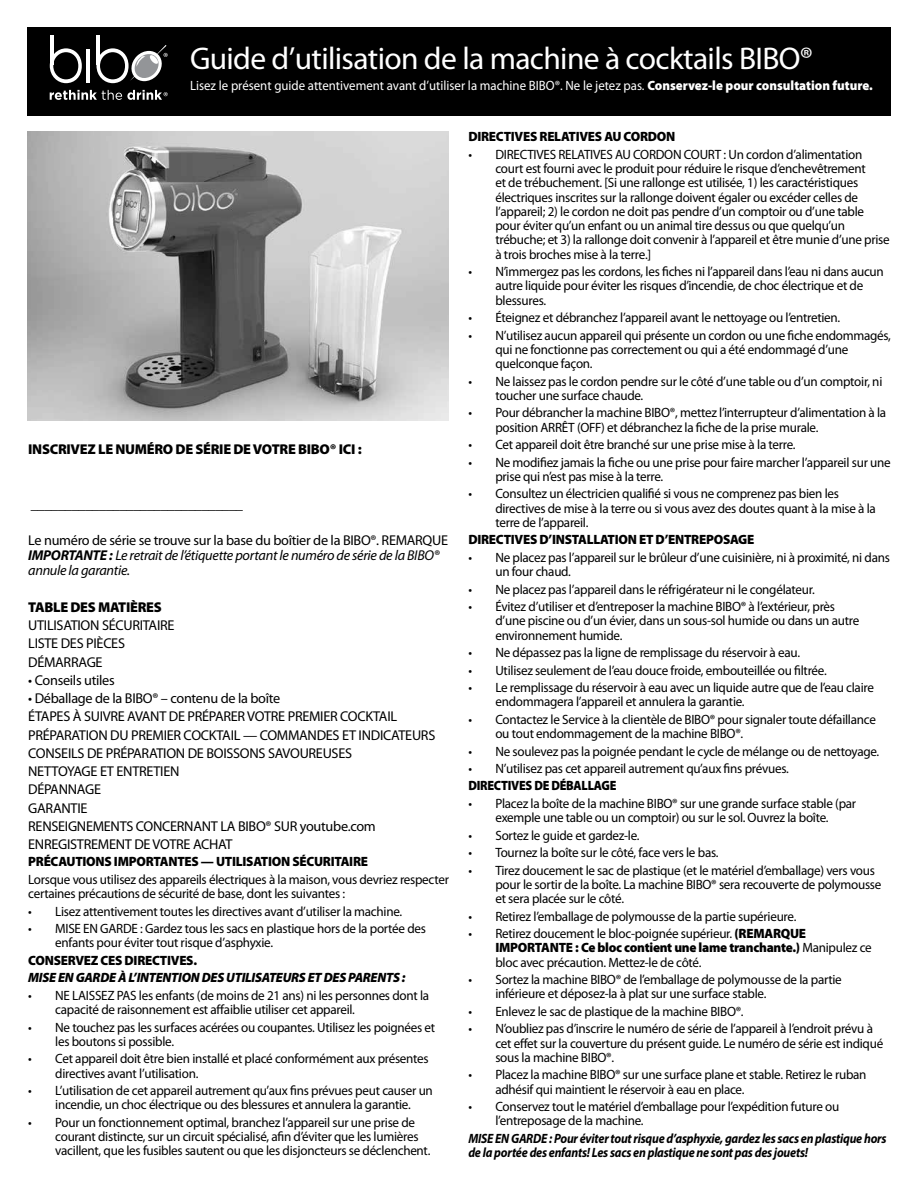
<style>
.page{position:relative;width:918px;height:1188px;background:#fff}
.page>*{position:absolute;margin:0;border:0;box-sizing:border-box;transform-origin:0 0}
.t1{font:31.5px "Myriad Pro";letter-spacing:-.02em;color:#fff}
.t2{font:14.25px/18.3px "Myriad Pro";letter-spacing:-.02em;color:#000}
.t3{font:italic 14.25px/15px "Myriad Pro";letter-spacing:-.02em;color:#000}
.t4{font:900 14.25px "Myriad Pro";letter-spacing:-.02em;color:#000}
.t5{font:13.5px/14.2px "Myriad Pro";letter-spacing:-.02em;color:#000}
.t6{font:900 13.5px "Myriad Pro";letter-spacing:-.02em;color:#000}
.t7{font:italic 700 13.5px/14.2px "Myriad Pro";letter-spacing:-.02em;color:#000;scale:.9 1}
.t8{font:13.5px "Myriad Pro";color:#fff;scale:.95 1}
.t9{font:italic 900 13.5px "Myriad Pro";letter-spacing:-.02em;color:#000}
.t10{font:900 13.5px "Myriad Pro";letter-spacing:-.02em;color:#000;scale:.9 1}
.s1{font-weight:900}
.s2{font-style:normal}
.s3{font-weight:700}
</style>
<div class="page">
<img style="left:28px;top:132px;width:421px;height:289px">
<div style="left:27px;top:27px;width:864px;height:88px;background:#000"></div>
<svg style="left:50px;top:48px;width:32px;height:35px"></svg>
<hr style="left:50px;top:35px;width:3px;height:30px;background:#fff">
<hr style="left:97px;top:35px;width:3px;height:30px;background:#fff">
<hr style="left:87px;top:49px;width:3px;height:34px;background:#fff">
<svg style="left:97px;top:45px;width:71px;height:38px"></svg>
<svg style="left:50px;top:90px;width:118px;height:10px"></svg>
<h1 class="t1" style="left:190px;top:41px;width:625px">Guide d’utilisation de la machine à cocktails BIBO®</h1>
<p class="t8" style="left:190px;top:78px;width:720px">Lisez le présent guide attentivement avant d’utiliser la machine BIBO®. Ne le jetez pas. <span class="s1">Conservez-le pour consultation future.</span></p>
<p class="t6" style="left:468px;top:129px;width:209px">DIRECTIVES RELATIVES AU CORDON</p>
<p class="t5" style="left:495px;top:147px;width:396px;text-indent:-27px">• DIRECTIVES RELATIVES AU CORDON COURT : Un cordon d’alimentation court est fourni avec le produit pour réduire le risque d’enchevêtrement<br>et de trébuchement. [Si une rallonge est utilisée, 1) les caractéristiques électriques inscrites sur la rallonge doivent égaler ou excéder celles de l’appareil; 2) le cordon ne doit pas pendre d’un comptoir ou d’une table pour éviter qu’un enfant ou un animal tire dessus ou que quelqu’un trébuche; et 3) la rallonge doit convenir à l’appareil et être munie d’une prise à trois broches mise à la terre.]</p>
<p class="t5" style="left:495px;top:265px;width:390px;text-indent:-27px">• N’immergez pas les cordons, les fiches ni l’appareil dans l’eau ni dans aucun autre liquide pour éviter les risques d’incendie, de choc électrique et de blessures.</p>
<p class="t5" style="left:468px;top:311px;width:373px">• Éteignez et débranchez l’appareil avant le nettoyage ou l’entretien.</p>
<p class="t5" style="left:495px;top:328px;width:397px;text-indent:-27px">• N’utilisez aucun appareil qui présente un cordon ou une fiche endommagés, qui ne fonctionne pas correctement ou qui a été endommagé d’une quelconque façon.</p>
<p class="t5" style="left:495px;top:374px;width:388px;text-indent:-27px">• Ne laissez pas le cordon pendre sur le côté d’une table ou d’un comptoir, ni toucher une surface chaude.</p>
<p class="t5" style="left:495px;top:406px;width:392px;text-indent:-27px">• Pour débrancher la machine BIBO®, mettez l’interrupteur d’alimentation à la position ARRÊT (OFF) et débranchez la fiche de la prise murale.</p>
<p class="t5" style="left:468px;top:438px;width:329px">• Cet appareil doit être branché sur une prise mise à la terre.</p>
<p class="t5" style="left:495px;top:455px;width:397px;text-indent:-27px">• Ne modifiez jamais la fiche ou une prise pour faire marcher l’appareil sur une prise qui n’est pas mise à la terre.</p>
<p class="t5" style="left:495px;top:487px;width:382px;text-indent:-27px">• Consultez un électricien qualifié si vous ne comprenez pas bien les directives de mise à la terre ou si vous avez des doutes quant à la mise à la terre de l’appareil.</p>
<p class="t6" style="left:468px;top:532px;width:287px">DIRECTIVES D’INSTALLATION ET D’ENTREPOSAGE</p>
<p class="t5" style="left:495px;top:551px;width:396px;text-indent:-27px">• Ne placez pas l’appareil sur le brûleur d’une cuisinière, ni à proximité, ni dans un four chaud.</p>
<p class="t5" style="left:468px;top:582px;width:348px">• Ne placez pas l’appareil dans le réfrigérateur ni le congélateur.</p>
<p class="t5" style="left:495px;top:600px;width:365px;text-indent:-27px">• Évitez d’utiliser et d’entreposer la machine BIBO® à l’extérieur, près d’une piscine ou d’un évier, dans un sous-sol humide ou dans un autre environnement humide.</p>
<p class="t5" style="left:468px;top:646px;width:333px">• Ne dépassez pas la ligne de remplissage du réservoir à eau.</p>
<p class="t5" style="left:468px;top:663px;width:360px">• Utilisez seulement de l’eau douce froide, embouteillée ou filtrée.</p>
<p class="t5" style="left:495px;top:681px;width:380px;text-indent:-27px">• Le remplissage du réservoir à eau avec un liquide autre que de l’eau claire endommagera l’appareil et annulera la garantie.</p>
<p class="t5" style="left:495px;top:713px;width:382px;text-indent:-27px">• Contactez le Service à la clientèle de BIBO® pour signaler toute défaillance ou tout endommagement de la machine BIBO®.</p>
<p class="t5" style="left:468px;top:744px;width:412px">• Ne soulevez pas la poignée pendant le cycle de mélange ou de nettoyage.</p>
<p class="t5" style="left:468px;top:762px;width:322px">• N’utilisez pas cet appareil autrement qu’aux fins prévues.</p>
<p class="t10" style="left:468px;top:778px;width:166px">DIRECTIVES DE DÉBALLAGE</p>
<p class="t5" style="left:468px;top:797px;width:389px;text-align:center">• Placez la boîte de la machine BIBO® sur une grande surface stable (par exemple une table ou un comptoir) ou sur le sol. Ouvrez la boîte.</p>
<p class="t5" style="left:468px;top:828px;width:173px">• Sortez le guide et gardez-le.</p>
<p class="t5" style="left:468px;top:846px;width:252px">• Tournez la boîte sur le côté, face vers le bas.</p>
<p class="t5" style="left:495px;top:863px;width:388px;text-indent:-27px">• Tirez doucement le sac de plastique (et le matériel d’emballage) vers vous pour le sortir de la boîte. La machine BIBO® sera recouverte de polymousse et sera placée sur le côté.</p>
<p class="t5" style="left:468px;top:909px;width:329px">• Retirez l’emballage de polymousse de la partie supérieure.</p>
<p class="t5" style="left:495px;top:927px;width:378px;text-indent:-27px">• Retirez doucement le bloc-poignée supérieur. <span class="s1">(REMARQUE<br>IMPORTANTE : Ce bloc contient une lame tranchante.)</span> Manipulez ce bloc avec précaution. Mettez-le de côté.</p>
<p class="t5" style="left:495px;top:973px;width:348px;text-indent:-27px">• Sortez la machine BIBO® de l’emballage de polymousse de la partie inférieure et déposez-la à plat sur une surface stable.</p>
<p class="t5" style="left:468px;top:1005px;width:277px">• Enlevez le sac de plastique de la machine BIBO®.</p>
<p class="t5" style="left:495px;top:1022px;width:389px;text-indent:-27px">• N’oubliez pas d’inscrire le numéro de série de l’appareil à l’endroit prévu à cet effet sur la couverture du présent guide. Le numéro de série est indiqué sous la machine BIBO®.</p>
<p class="t5" style="left:495px;top:1068px;width:373px;text-indent:-27px">• Placez la machine BIBO® sur une surface plane et stable. Retirez le ruban adhésif qui maintient le réservoir à eau en place.</p>
<p class="t5" style="left:495px;top:1100px;width:345px;text-indent:-27px">• Conservez tout le matériel d’emballage pour l’expédition future ou l’entreposage de la machine.</p>
<p class="t7" style="left:468px;top:1131px;width:466px">MISE EN GARDE : Pour éviter tout risque d’asphyxie, gardez les sacs en plastique hors de la portée des enfants! Les sacs en plastique ne sont pas des jouets!</p>
<p class="t4" style="left:28px;top:441px;width:335px">INSCRIVEZ LE NUMÉRO DE SÉRIE DE VOTRE BIBO® ICI :</p>
<p class="t2" style="left:31px;top:495px;width:214px">_______________________________</p>
<p class="t3" style="left:28px;top:533px;width:421px"><span class="s2">Le numéro de série se trouve sur la base du boîtier de la BIBO®. REMARQUE<br></span><span class="s3">IMPORTANTE :</span> Le retrait de l’étiquette portant le numéro de série de la BIBO® annule la garantie.</p>
<p class="t4" style="left:28px;top:599px;width:135px">TABLE DES MATIÈRES</p>
<p class="t2" style="left:28px;top:616px;width:148px">UTILISATION SÉCURITAIRE<br>LISTE DES PIÈCES<br>DÉMARRAGE</p>
<p class="t2" style="left:28px;top:671px;width:88px">• Conseils utiles</p>
<p class="t2" style="left:28px;top:689px;width:409px">• Déballage de la BIBO® – contenu de la boîte<br>ÉTAPES À SUIVRE AVANT DE PRÉPARER VOTRE PREMIER COCKTAIL PRÉPARATION DU PREMIER COCKTAIL — COMMANDES ET INDICATEURS CONSEILS DE PRÉPARATION DE BOISSONS SAVOUREUSES<br>NETTOYAGE ET ENTRETIEN<br>DÉPANNAGE<br>GARANTIE<br>RENSEIGNEMENTS CONCERNANT LA BIBO® SUR youtube.com ENREGISTREMENT DE VOTRE ACHAT</p>
<p class="t6" style="left:28px;top:854px;width:341px">PRÉCAUTIONS IMPORTANTES — UTILISATION SÉCURITAIRE</p>
<p class="t5" style="left:28px;top:873px;width:422px">Lorsque vous utilisez des appareils électriques à la maison, vous devriez respecter certaines précautions de sécurité de base, dont les suivantes :</p>
<p class="t5" style="left:28px;top:904px;width:376px">• Lisez attentivement toutes les directives avant d’utiliser la machine.</p>
<p class="t5" style="left:55px;top:922px;width:372px;text-indent:-27px">• MISE EN GARDE : Gardez tous les sacs en plastique hors de la portée des enfants pour éviter tout risque d’asphyxie.</p>
<p class="t6" style="left:28px;top:953px;width:170px">CONSERVEZ CES DIRECTIVES.</p>
<p class="t9" style="left:28px;top:970px;width:379px">MISE EN GARDE À L’INTENTION DES UTILISATEURS ET DES PARENTS :</p>
<p class="t5" style="left:55px;top:989px;width:375px;text-indent:-27px">• NE LAISSEZ PAS les enfants (de moins de 21 ans) ni les personnes dont la capacité de raisonnement est affaiblie utiliser cet appareil.</p>
<p class="t5" style="left:55px;top:1020px;width:382px;text-indent:-27px">• Ne touchez pas les surfaces acérées ou coupantes. Utilisez les poignées et les boutons si possible.</p>
<p class="t5" style="left:55px;top:1052px;width:375px;text-indent:-27px">• Cet appareil doit être bien installé et placé conformément aux présentes directives avant l’utilisation.</p>
<p class="t5" style="left:28px;top:1084px;width:406px;text-align:center">• L’utilisation de cet appareil autrement qu’aux fins prévues peut causer un incendie, un choc électrique ou des blessures et annulera la garantie.</p>
<p class="t5" style="left:55px;top:1116px;width:377px;text-indent:-27px">• Pour un fonctionnement optimal, branchez l’appareil sur une prise de courant distincte, sur un circuit spécialisé, afin d’éviter que les lumières vacillent, que les fusibles sautent ou que les disjoncteurs se déclenchent.</p>
</div>
